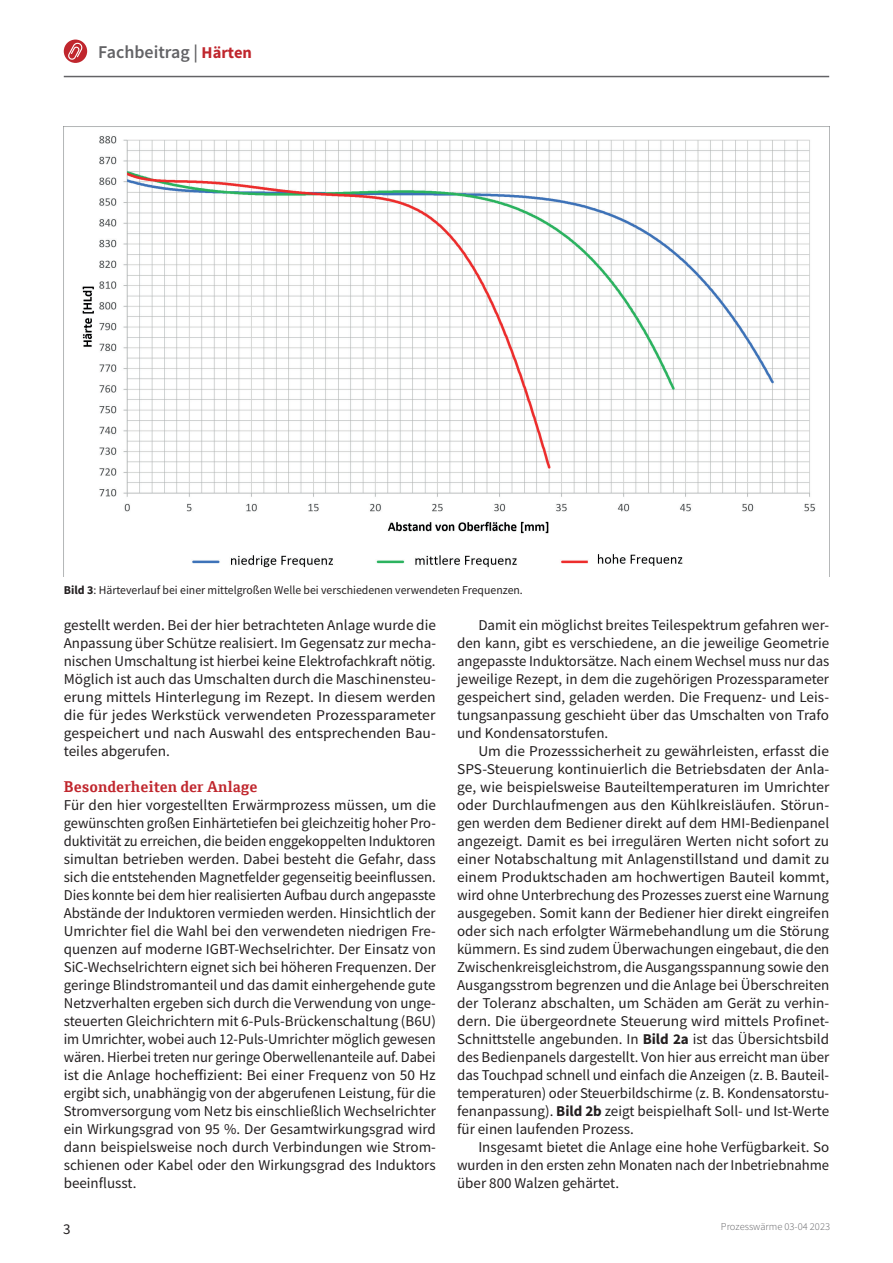
<style>
.page{position:relative;width:893px;height:1263px;background:#fff}
.page>*{position:absolute;margin:0;border:0;box-sizing:border-box;transform-origin:0 0}
.t1{font:600 18px "Source Sans Pro";color:#636366}
.t2{font:15px/18px "Source Sans Pro";color:#231f20;text-align:justify}
.t3{font:700 15px "Cordale";color:#c0262d}
.t4{font:12px "Source Sans Pro";color:#231f20}
.t5{font:300 10.5px "Source Sans Pro";color:#636366}
.s1{font-weight:700;font-size:16.5px;color:#c0262d}
.s2{font-weight:700}
</style>
<div class="page">
<img style="left:64px;top:126px;width:765px;height:442px">
<hr style="left:64px;top:76px;width:765px;height:1px;background:#636366">
<div style="left:64px;top:40px;width:23px;height:23px;background:#c0262d;border-radius:50%"></div>
<svg style="left:67px;top:43px;width:17px;height:18px"></svg>
<p class="t1" style="left:98px;top:41px;width:155px">Fachbeitrag | <span class="s1">Härten</span></p>
<p class="t4" style="left:64px;top:582px;width:461px"><span class="s2">Bild 3</span>: Härteverlauf bei einer mittelgroßen Welle bei verschiedenen verwendeten Frequenzen.</p>
<p class="t2" style="left:64px;top:616px;width:374px">gestellt werden. Bei der hier betrachteten Anlage wurde die Anpassung über Schütze realisiert. Im Gegensatz zur mecha&shy;nischen Umschaltung ist hierbei keine Elektrofachkraft nötig.<br>Möglich ist auch das Umschalten durch die Maschinensteu&shy;erung mittels Hinterlegung im Rezept. In diesem werden die für jedes Werkstück verwendeten Prozessparameter gespeichert und nach Auswahl des entsprechenden Bau&shy;teiles abgerufen.</p>
<p class="t3" style="left:64px;top:778px;width:195px">Besonderheiten der Anlage</p>
<p class="t2" style="left:64px;top:796px;width:374px">Für den hier vorgestellten Erwärmprozess müssen, um die gewünschten großen Einhärtetiefen bei gleichzeitig hoher Pro&shy;duktivität zu erreichen, die beiden enggekoppelten Induktoren simultan betrieben werden. Dabei besteht die Gefahr, dass sich die entstehenden Magnetfelder gegenseitig beeinflussen.<br>Dies konnte bei dem hier realisierten Aufbau durch angepasste Abstände der Induktoren vermieden werden. Hinsichtlich der Umrichter fiel die Wahl bei den verwendeten niedrigen Fre&shy;quenzen auf moderne IGBT-Wechselrichter. Der Einsatz von SiC-Wechselrichtern eignet sich bei höheren Frequenzen. Der geringe Blindstromanteil und das damit einhergehende gute Netzverhalten ergeben sich durch die Verwendung von unge&shy;steuerten Gleichrichtern mit 6-Puls-Brückenschaltung (B6U) im Umrichter, wobei auch 12-Puls-Umrichter möglich gewesen wären. Hierbei treten nur geringe Oberwellenanteile auf. Dabei ist die Anlage hocheffizient: Bei einer Frequenz von 50 Hz ergibt sich, unabhängig von der abgerufenen Leistung, für die Stromversorgung vom Netz bis einschließlich Wechselrichter ein Wirkungsgrad von 95 %. Der Gesamtwirkungsgrad wird dann beispielsweise noch durch Verbindungen wie Strom&shy;schienen oder Kabel oder den Wirkungsgrad des Induktors beeinflusst.</p>
<p class="t2" style="left:63px;top:1220px;width:9px">3</p>
<p class="t2" style="left:457px;top:616px;width:374px;text-indent:21px">Damit ein möglichst breites Teilespektrum gefahren wer&shy;den kann, gibt es verschiedene, an die jeweilige Geometrie angepasste Induktorsätze. Nach einem Wechsel muss nur das jeweilige Rezept, in dem die zugehörigen Prozessparameter gespeichert sind, geladen werden. Die Frequenz- und Leis&shy;tungsanpassung geschieht über das Umschalten von Trafo und Kondensatorstufen.</p>
<p class="t2" style="left:457px;top:742px;width:374px;text-indent:21px">Um die Prozesssicherheit zu gewährleisten, erfasst die SPS-Steuerung kontinuierlich die Betriebsdaten der Anla&shy;ge, wie beispielsweise Bauteiltemperaturen im Umrichter oder Durchlaufmengen aus den Kühlkreisläufen. Störun&shy;gen werden dem Bediener direkt auf dem HMI-Bedienpanel angezeigt. Damit es bei irregulären Werten nicht sofort zu einer Notabschaltung mit Anlagenstillstand und damit zu einem Produktschaden am hochwertigen Bauteil kommt, wird ohne Unterbrechung des Prozesses zuerst eine Warnung ausgegeben. Somit kann der Bediener hier direkt eingreifen oder sich nach erfolgter Wärmebehandlung um die Störung kümmern. Es sind zudem Überwachungen eingebaut, die den Zwischenkreisgleichstrom, die Ausgangsspannung sowie den Ausgangsstrom begrenzen und die Anlage bei Überschreiten der Toleranz abschalten, um Schäden am Gerät zu verhin&shy;dern. Die übergeordnete Steuerung wird mittels Profinet-Schnittstelle angebunden. In <span class="s2">Bild 2a</span> ist das Übersichtsbild des Bedienpanels dargestellt. Von hier aus erreicht man über das Touchpad schnell und einfach die Anzeigen (z. B. Bauteil&shy;temperaturen) oder Steuerbildschirme (z. B. Kondensatorstu&shy;fenanpassung). <span class="s2">Bild 2b</span> zeigt beispielhaft Soll- und Ist-Werte für einen laufenden Prozess.</p>
<p class="t2" style="left:457px;top:1138px;width:374px;text-indent:21px">Insgesamt bietet die Anlage eine hohe Verfügbarkeit. So wurden in den ersten zehn Monaten nach der Inbetriebnahme über 800 Walzen gehärtet.</p>
<p class="t5" style="left:721px;top:1220px;width:111px">Prozesswärme 03-04 2023</p>
</div>
